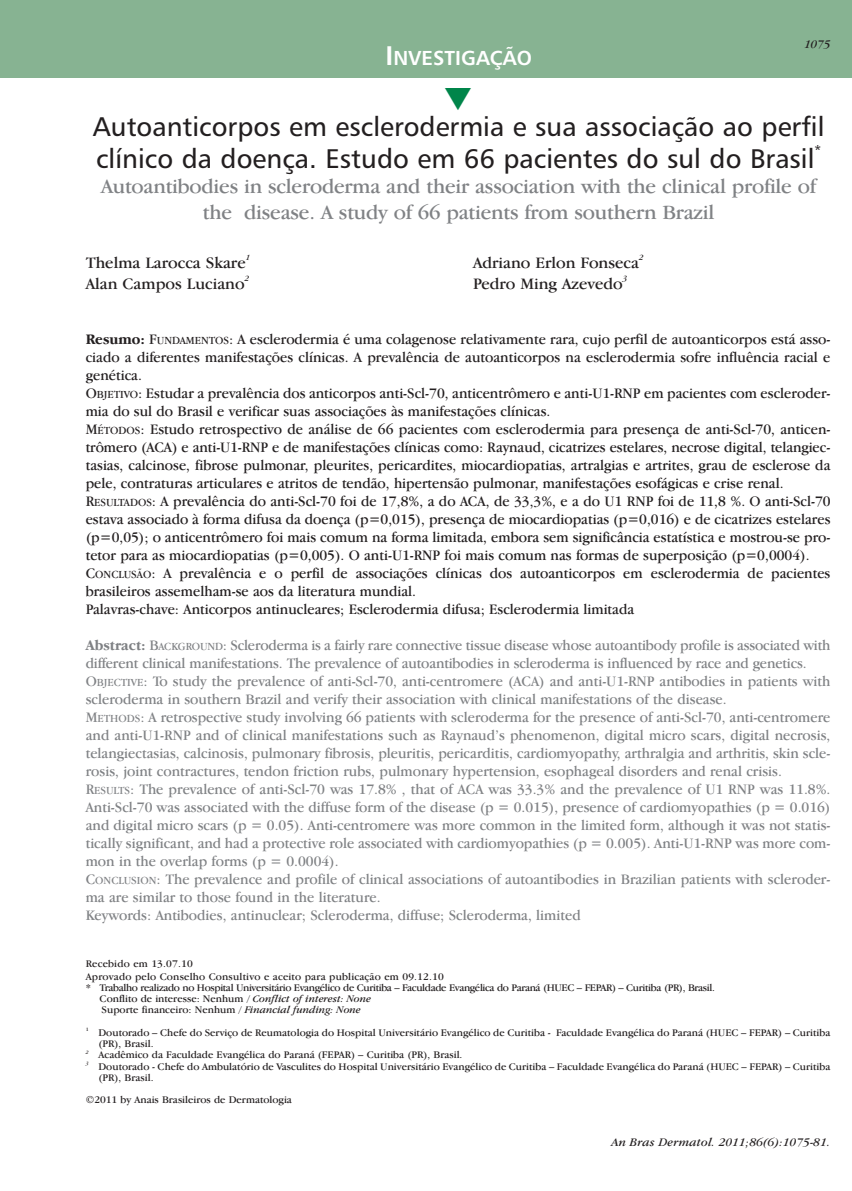
<style>
.page{position:relative;width:852px;height:1191px;background:#fff}
.page>*{position:absolute;margin:0;border:0;box-sizing:border-box;transform-origin:0 0}
.t1{font:27px/31.5px "Humanist 777 BT Roman B";color:#231f20}
.t2{font:21px/25.5px "Garamond IT Cby BT";letter-spacing:-.01em;color:#808285;text-align:center}
.t3{font:20.25px "Humanist 777 BT Bold B";color:#fff}
.t4{font:16.5px "Garamond IT Cby BT";color:#231f20}
.t5{font:15px/18px "Garamond IT Cby BT";color:#808285;scale:.95 1}
.t6{font:15px/18px "Garamond IT Cby BT";color:#231f20;scale:.95 1}
.t7{font:13.5px "Humanist 777 BT Roman B";color:#231f20}
.t8{font:italic 12px "Garamond IT Cby BT";letter-spacing:.015em;color:#231f20}
.t9{font:10.5px/11.2px "Garamond IT Cby BT";color:#231f20}
.t10{font:10.5px/11.2px "Garamond IT Cby BT";letter-spacing:-.035em;color:#231f20}
.t11{font:italic 8.25px "Garamond IT Cby BT";color:#231f20}
.t12{font:italic 5.25px "Garamond IT Cby BT";color:#231f20}
.t13{font:5.25px "Garamond IT Cby BT";color:#231f20}
.s1{font-size:27px}
.s2{font-weight:700}
.s3{font-size:11.25px}
.s4{font-style:italic}
</style>
<div class="page">
<div style="left:0;top:0;width:851px;height:78px;background:#87b392"></div>
<h3 class="t3" style="left:385px;top:51px;width:148px"><span class="s1">I</span>NVESTIGAÇÃO</h3>
<p class="t8" style="left:804px;top:39px;width:28px">1075</p>
<h1 class="t1" style="left:93px;top:111px;width:732px">Autoanticorpos em esclerodermia e sua associação ao perfil clínico da doença. Estudo em 66 pacientes do sul do Brasil</h1>
<p class="t7" style="left:814px;top:142px;width:8px">*</p>
<h2 class="t2" style="left:101px;top:176px;width:716px">Autoantibodies in scleroderma and their association with the clinical profile of the disease. A study of 66 patients from southern Brazil</h2>
<p class="t4" style="left:86px;top:256px;width:161px">Thelma Larocca Skare</p>
<p class="t11" style="left:246px;top:254px;width:6px">1</p>
<p class="t4" style="left:473px;top:256px;width:167px">Adriano Erlon Fonseca</p>
<p class="t11" style="left:639px;top:254px;width:6px">2</p>
<p class="t4" style="left:86px;top:277px;width:160px">Alan Campos Luciano</p>
<p class="t11" style="left:244px;top:275px;width:6px">2</p>
<p class="t4" style="left:473px;top:277px;width:151px">Pedro Ming Azevedo</p>
<p class="t11" style="left:622px;top:275px;width:6px">3</p>
<p class="t6" style="left:86px;top:331px;width:785px"><span class="s2">Resumo:</span> F<span class="s3">UNDAMENTOS</span>: A esclerodermia é uma colagenose relativamente rara, cujo perfil de autoanticorpos está asso&shy;ciado a diferentes manifestações clínicas. A prevalência de autoanticorpos na esclerodermia sofre influência racial e genética.<br>O<span class="s3">BJETIVO</span>: Estudar a prevalência dos anticorpos anti-Scl-70, anticentrômero e anti-U1-RNP em pacientes com escleroder&shy;mia do sul do Brasil e verificar suas associações às manifestações clínicas.<br>M<span class="s3">ÉTODOS</span>: Estudo retrospectivo de análise de 66 pacientes com esclerodermia para presença de anti-Scl-70, anticen&shy;trômero (ACA) e anti-U1-RNP e de manifestações clínicas como: Raynaud, cicatrizes estelares, necrose digital, telangiec&shy;tasias, calcinose, fibrose pulmonar, pleurites, pericardites, miocardiopatias, artralgias e artrites, grau de esclerose da pele, contraturas articulares e atritos de tendão, hipertensão pulmonar, manifestações esofágicas e crise renal.<br>R<span class="s3">ESULTADOS</span>: A prevalência do anti-Scl-70 foi de 17,8%, a do ACA, de 33,3%, e a do U1 RNP foi de 11,8 %. O anti-Scl-70 estava associado à forma difusa da doença (p=0,015), presença de miocardiopatias (p=0,016) e de cicatrizes estelares (p=0,05); o anticentrômero foi mais comum na forma limitada, embora sem significância estatística e mostrou-se pro&shy;tetor para as miocardiopatias (p=0,005). O anti-U1-RNP foi mais comum nas formas de superposição (p=0,0004).<br>C<span class="s3">ONCLUSÃO</span>: A prevalência e o perfil de associações clínicas dos autoanticorpos em esclerodermia de pacientes brasileiros assemelham-se aos da literatura mundial.<br>Palavras-chave: Anticorpos antinucleares; Esclerodermia difusa; Esclerodermia limitada</p>
<p class="t5" style="left:86px;top:637px;width:785px"><span class="s2">Abstract:</span> B<span class="s3">ACKGROUND</span>: Scleroderma is a fairly rare connective tissue disease whose autoantibody profile is associated with different clinical manifestations. The prevalence of autoantibodies in scleroderma is influenced by race and genetics.<br>O<span class="s3">BJECTIVE</span>: To study the prevalence of anti-Scl-70, anti-centromere (ACA) and anti-U1-RNP antibodies in patients with scleroderma in southern Brazil and verify their association with clinical manifestations of the disease.<br>M<span class="s3">ETHODS</span>: A retrospective study involving 66 patients with scleroderma for the presence of anti-Scl-70, anti-centromere and anti-U1-RNP and of clinical manifestations such as Raynaud’s phenomenon, digital micro scars, digital necrosis, telangiectasias, calcinosis, pulmonary fibrosis, pleuritis, pericarditis, cardiomyopathy, arthralgia and arthritis, skin scle&shy;rosis, joint contractures, tendon friction rubs, pulmonary hypertension, esophageal disorders and renal crisis.<br>R<span class="s3">ESULTS</span>: The prevalence of anti-Scl-70 was 17.8% , that of ACA was 33.3% and the prevalence of U1 RNP was 11.8%.<br>Anti-Scl-70 was associated with the diffuse form of the disease (p = 0.015), presence of cardiomyopathies (p = 0.016) and digital micro scars (p = 0.05). Anti-centromere was more common in the limited form, although it was not statis&shy;tically significant, and had a protective role associated with cardiomyopathies (p = 0.005). Anti-U1-RNP was more com&shy;mon in the overlap forms (p = 0.0004).<br>C<span class="s3">ONCLUSION</span>: The prevalence and profile of clinical associations of autoantibodies in Brazilian patients with scleroder&shy;ma are similar to those found in the literature.<br>Keywords: Antibodies, antinuclear; Scleroderma, diffuse; Scleroderma, limited</p>
<p class="t9" style="left:86px;top:958px;width:359px;line-height:12.6px">Recebido em 13.07.10<br>Aprovado pelo Conselho Consultivo e aceito para publicação em 09.12.10</p>
<p class="t10" style="left:100px;top:983px;width:616px;text-indent:-14px">* Trabalho realizado no Hospital Universitário Evangélico de Curitiba – Faculdade Evangélica do Paraná (HUEC – FEPAR) – Curitiba (PR), Brasil.<br>Conflito de interesse: Nenhum / <span class="s4">Conflict of interest: None<br></span>Suporte financeiro: Nenhum / <span class="s4">Financial funding: None</span></p>
<p class="t13" style="left:86px;top:1027px;width:4px">1</p>
<p class="t9" style="left:98px;top:1028px;width:733px">Doutorado – Chefe do Serviço de Reumatologia do Hospital Universitário Evangélico de Curitiba - Faculdade Evangélica do Paraná (HUEC – FEPAR) – Curitiba (PR), Brasil.</p>
<p class="t12" style="left:86px;top:1050px;width:4px">2</p>
<p class="t9" style="left:98px;top:1050px;width:365px">Acadêmico da Faculdade Evangélica do Paraná (FEPAR) – Curitiba (PR), Brasil.</p>
<p class="t12" style="left:86px;top:1061px;width:4px">3</p>
<p class="t9" style="left:98px;top:1062px;width:733px">Doutorado - Chefe do Ambulatório de Vasculites do Hospital Universitário Evangélico de Curitiba – Faculdade Evangélica do Paraná (HUEC – FEPAR) – Curitiba (PR), Brasil.</p>
<p class="t9" style="left:86px;top:1095px;width:208px">©2011 by Anais Brasileiros de Dermatologia</p>
<p class="t8" style="left:611px;top:1137px;width:220px">An Bras Dermatol. 2011;86(6):1075-81.</p>
</div>
